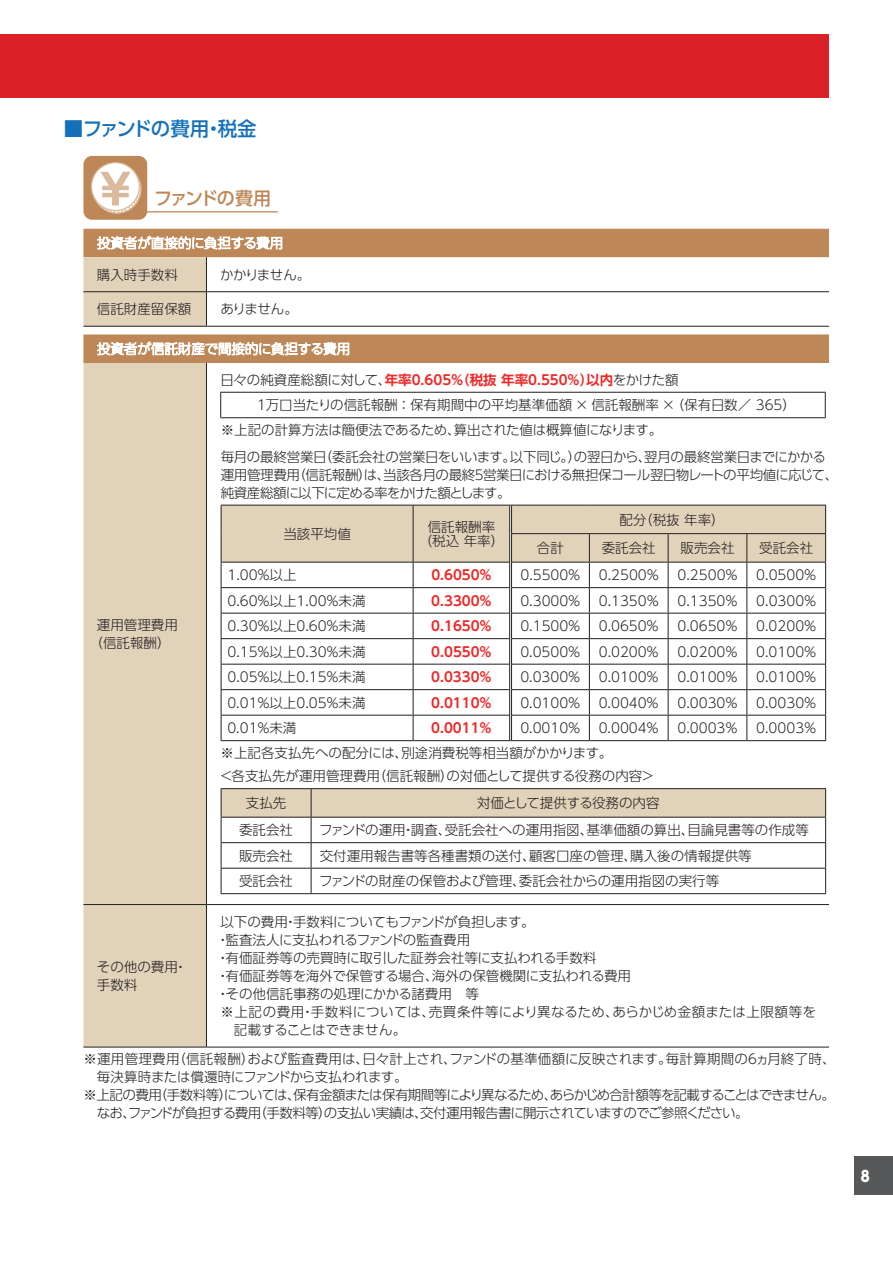
<style>
.page{position:relative;width:893px;height:1263px;background:#fff}
.page>*{position:absolute;margin:0;border:0;box-sizing:border-box;transform-origin:0 0}
.t1{font:500 19.5px "UD Shin Go Pro";letter-spacing:-.06em;color:#1471b9}
.t2{font:500 18px "UD Shin Go Pro";letter-spacing:-.095em;color:#be8757}
.t3{font:800 15px "UD Shin Go Pro";color:#fff;scale:.9 1}
.t4{font:300 13.5px/18px "UD Shin Go Pro";color:#231f20}
.t5{font:300 13.5px/18px "UD Shin Go Pro";letter-spacing:-.04em;color:#231f20}
.t6{font:700 13.5px "UD Shin Go Pro De";color:#ee2928}
.t7{font:300 13.5px "UD Shin Go Pro";letter-spacing:-.065em;color:#231f20}
.t8{font:300 13.5px "UD Shin Go Pro";letter-spacing:.02em;color:#231f20}
.t9{font:300 13.5px "UD Shin Go Pro";letter-spacing:-.06em;color:#231f20}
.t10{font:300 13.5px "UD Shin Go Pro";letter-spacing:.025em;color:#231f20}
.t11{font:300 13.5px "UD Shin Go Pro";letter-spacing:-.035em;color:#231f20}
.t12{font:300 13.5px "UD Shin Go Pro";letter-spacing:-.025em;color:#231f20}
.t13{font:300 13.5px "UD Shin Go Pro";letter-spacing:-.02em;color:#231f20}
.s1{font-family:"UD Shin Go Pro";font-weight:300;color:#231f20}
</style>
<div class="page">
<div style="left:855px;top:1157px;width:38px;height:38px;background:#57585a"></div>
<div style="left:83px;top:156px;width:64px;height:64px;background:#be8757;border-radius:9px"></div>
<div style="left:91px;top:163px;width:48px;height:48px;background:#fff;border-radius:50%"></div>
<div style="left:91px;top:162px;width:49px;height:49px;border:1px solid #daba9d;border-radius:50%"></div>
<svg style="left:100px;top:172px;width:42px;height:42px"></svg>
<hr style="left:128px;top:211px;width:150px;height:1px;background:#be8757">
<svg style="left:83px;top:229px;width:746px;height:134px"></svg>
<div style="left:83px;top:257px;width:123px;height:790px;background:#e1d2ba"></div>
<hr style="left:206px;top:257px;width:1px;height:34px;background:#231f20">
<hr style="left:83px;top:291px;width:123px;height:1px;background:#231f20">
<hr style="left:206px;top:291px;width:623px;height:1px;background:#231f20">
<hr style="left:206px;top:292px;width:1px;height:34px;background:#231f20">
<hr style="left:83px;top:326px;width:123px;height:1px;background:#231f20">
<hr style="left:206px;top:326px;width:623px;height:1px;background:#231f20">
<hr style="left:83px;top:904px;width:123px;height:1px;background:#231f20">
<hr style="left:206px;top:904px;width:623px;height:1px;background:#231f20">
<hr style="left:206px;top:905px;width:1px;height:142px;background:#231f20">
<hr style="left:83px;top:1047px;width:123px;height:1px;background:#231f20">
<hr style="left:206px;top:1047px;width:623px;height:1px;background:#231f20">
<hr style="left:206px;top:363px;width:1px;height:541px;background:#231f20">
<svg style="left:97px;top:235px;width:185px;height:15px"></svg>
<svg style="left:97px;top:341px;width:252px;height:15px"></svg>
<hr style="left:220px;top:392px;width:606px;height:1px;background:#231f20">
<svg style="left:220px;top:393px;width:1px;height:24px"></svg>
<svg style="left:825px;top:393px;width:1px;height:24px"></svg>
<hr style="left:220px;top:417px;width:606px;height:1px;background:#231f20">
<svg style="left:221px;top:505px;width:605px;height:235px"></svg>
<hr style="left:221px;top:740px;width:192px;height:1px;background:#231f20">
<hr style="left:413px;top:740px;width:98px;height:1px;background:#231f20">
<hr style="left:511px;top:740px;width:78px;height:1px;background:#231f20">
<hr style="left:589px;top:740px;width:79px;height:1px;background:#231f20">
<hr style="left:668px;top:740px;width:79px;height:1px;background:#231f20">
<hr style="left:747px;top:740px;width:79px;height:1px;background:#231f20">
<hr style="left:221px;top:788px;width:90px;height:1px;background:#231f20">
<hr style="left:311px;top:788px;width:515px;height:1px;background:#231f20">
<svg style="left:221px;top:789px;width:605px;height:104px"></svg>
<hr style="left:221px;top:893px;width:90px;height:1px;background:#231f20">
<hr style="left:311px;top:893px;width:515px;height:1px;background:#231f20">
<div style="left:0;top:34px;width:823px;height:64px;background:#da2128"></div>
<hr style="left:825px;top:34px;width:4px;height:64px;background:#da2128">
<h1 class="t1" style="left:64px;top:112px;width:194px">■ファンドの費用・税金</h1>
<h2 class="t2" style="left:154px;top:184px;width:118px">ファンドの費用</h2>
<p class="t4" style="left:97px;top:265px;width:82px">購入時手数料</p>
<p class="t4" style="left:220px;top:265px;width:92px">かかりません。</p>
<p class="t4" style="left:97px;top:299px;width:96px">信託財産留保額</p>
<p class="t4" style="left:220px;top:299px;width:79px">ありません。</p>
<p class="t4" style="left:90px;top:615px;width:90px;text-align:center">運用管理費用（信託報酬）</p>
<p class="t6" style="left:220px;top:369px;width:460px"><span class="s1">日々の純資産総額に対して、</span>年率0.605％（税抜 年率0.550％）以内<span class="s1">をかけた額</span></p>
<p class="t4" style="left:221px;top:392px;width:577px;line-height:24.8px;text-indent:34px">１万口当たりの信託報酬 ：保有期間中の平均基準価額 × 信託報酬率 × （保有日数／ 365）※上記の計算方法は簡便法であるため、算出された値は概算値になります。</p>
<p class="t5" style="left:221px;top:447px;width:619px">毎月の最終営業日（委託会社の営業日をいいます。以下同じ。）の翌日から、翌月の最終営業日までにかかる運用管理費用（信託報酬）は、当該各月の最終５営業日における無担保コール翌日物レートの平均値に応じて、純資産総額に以下に定める率をかけた額とします。</p>
<p class="t4" style="left:283px;top:524px;width:69px">当該平均値</p>
<p class="t4" style="left:419px;top:520px;width:87px;line-height:13.5px;text-align:center">信託報酬率<br>（税込 年率）</p>
<p class="t4" style="left:620px;top:510px;width:107px">配分（税抜 年率）</p>
<p class="t4" style="left:537px;top:538px;width:28px">合計</p>
<p class="t4" style="left:602px;top:538px;width:55px">委託会社</p>
<p class="t4" style="left:680px;top:538px;width:55px">販売会社</p>
<p class="t4" style="left:759px;top:538px;width:55px">受託会社</p>
<p class="t4" style="left:227px;top:565px;width:71px">1.00％以上</p>
<p class="t6" style="left:431px;top:564px;width:63px">0.6050％</p>
<p class="t4" style="left:520px;top:565px;width:62px">0.5500％</p>
<p class="t4" style="left:599px;top:565px;width:62px">0.2500％</p>
<p class="t4" style="left:678px;top:565px;width:62px">0.2500％</p>
<p class="t4" style="left:756px;top:565px;width:62px">0.0500％</p>
<p class="t4" style="left:227px;top:591px;width:140px">0.60％以上1.00％未満</p>
<p class="t6" style="left:431px;top:589px;width:63px">0.3300％</p>
<p class="t4" style="left:520px;top:591px;width:62px">0.3000％</p>
<p class="t4" style="left:599px;top:591px;width:62px">0.1350％</p>
<p class="t4" style="left:677px;top:591px;width:62px">0.1350％</p>
<p class="t4" style="left:756px;top:591px;width:62px">0.0300％</p>
<p class="t4" style="left:227px;top:616px;width:140px">0.30％以上0.60％未満</p>
<p class="t6" style="left:431px;top:615px;width:63px">0.1650％</p>
<p class="t4" style="left:520px;top:616px;width:62px">0.1500％</p>
<p class="t4" style="left:599px;top:616px;width:62px">0.0650％</p>
<p class="t4" style="left:677px;top:616px;width:62px">0.0650％</p>
<p class="t4" style="left:756px;top:616px;width:62px">0.0200％</p>
<p class="t4" style="left:227px;top:642px;width:140px">0.15％以上0.30％未満</p>
<p class="t6" style="left:431px;top:640px;width:63px">0.0550％</p>
<p class="t4" style="left:520px;top:642px;width:62px">0.0500％</p>
<p class="t4" style="left:599px;top:642px;width:62px">0.0200％</p>
<p class="t4" style="left:677px;top:642px;width:62px">0.0200％</p>
<p class="t4" style="left:756px;top:642px;width:62px">0.0100％</p>
<p class="t4" style="left:227px;top:667px;width:140px">0.05％以上0.15％未満</p>
<p class="t6" style="left:431px;top:666px;width:63px">0.0330％</p>
<p class="t4" style="left:520px;top:667px;width:62px">0.0300％</p>
<p class="t4" style="left:599px;top:667px;width:62px">0.0100％</p>
<p class="t4" style="left:677px;top:667px;width:62px">0.0100％</p>
<p class="t4" style="left:756px;top:667px;width:62px">0.0100％</p>
<p class="t4" style="left:227px;top:693px;width:140px">0.01％以上0.05％未満</p>
<p class="t6" style="left:431px;top:691px;width:63px">0.0110％</p>
<p class="t4" style="left:520px;top:693px;width:62px">0.0100％</p>
<p class="t4" style="left:599px;top:693px;width:62px">0.0040％</p>
<p class="t4" style="left:677px;top:693px;width:62px">0.0030％</p>
<p class="t4" style="left:756px;top:693px;width:62px">0.0030％</p>
<p class="t4" style="left:227px;top:718px;width:71px">0.01％未満</p>
<p class="t6" style="left:431px;top:717px;width:63px">0.0011％</p>
<p class="t4" style="left:520px;top:718px;width:62px">0.0010％</p>
<p class="t4" style="left:599px;top:718px;width:62px">0.0004％</p>
<p class="t4" style="left:677px;top:718px;width:62px">0.0003％</p>
<p class="t4" style="left:756px;top:718px;width:62px">0.0003％</p>
<p class="t4" style="left:219px;top:741px;width:437px;line-height:23.2px">※上記各支払先への配分には、別途消費税等相当額がかかります。<br>＜各支払先が運用管理費用（信託報酬）の対価として提供する役務の内容＞</p>
<p class="t4" style="left:246px;top:793px;width:42px">支払先</p>
<p class="t4" style="left:477px;top:793px;width:184px">対価として提供する役務の内容</p>
<p class="t4" style="left:239px;top:820px;width:55px">委託会社</p>
<p class="t4" style="left:319px;top:820px;width:491px">ファンドの運用・調査、受託会社への運用指図、基準価額の算出、目論見書等の作成等</p>
<p class="t4" style="left:239px;top:846px;width:55px">販売会社</p>
<p class="t4" style="left:320px;top:846px;width:433px">交付運用報告書等各種書類の送付、顧客口座の管理、購入後の情報提供等</p>
<p class="t4" style="left:239px;top:871px;width:55px">受託会社</p>
<p class="t4" style="left:319px;top:871px;width:402px">ファンドの財産の保管および管理、委託会社からの運用指図の実行等</p>
<p class="t11" style="left:220px;top:911px;width:316px">以下の費用・手数料についてもファンドが負担します。</p>
<p class="t13" style="left:216px;top:929px;width:256px">・監査法人に支払われるファンドの監査費用</p>
<p class="t4" style="left:216px;top:948px;width:382px">・有価証券等の売買時に取引した証券会社等に支払われる手数料</p>
<p class="t4" style="left:216px;top:966px;width:416px">・有価証券等を海外で保管する場合、海外の保管機関に支払われる費用</p>
<p class="t4" style="left:216px;top:984px;width:264px">・その他信託事務の処理にかかる諸費用　等</p>
<p class="t10" style="left:220px;top:1001px;width:597px">※上記の費用・手数料については、売買条件等により異なるため、あらかじめ金額または上限額等を</p>
<p class="t4" style="left:234px;top:1020px;width:174px">記載することはできません。</p>
<p class="t8" style="left:83px;top:1048px;width:754px">※運用管理費用（信託報酬）および監査費用は、日々計上され、ファンドの基準価額に反映されます。毎計算期間の６ヵ月終了時、</p>
<p class="t12" style="left:97px;top:1066px;width:312px">毎決算時または償還時にファンドから支払われます。</p>
<p class="t7" style="left:83px;top:1084px;width:753px">※上記の費用（手数料等）については、保有金額または保有期間等により異なるため、あらかじめ合計額等を記載することはできません。</p>
<p class="t9" style="left:97px;top:1102px;width:653px">なお、ファンドが負担する費用（手数料等）の支払い実績は、交付運用報告書に開示されていますのでご参照ください。</p>
<p class="t4" style="left:97px;top:957px;width:92px">その他の費用・手数料</p>
<p class="t3" style="left:861px;top:1163px;width:11px">8</p>
</div>
